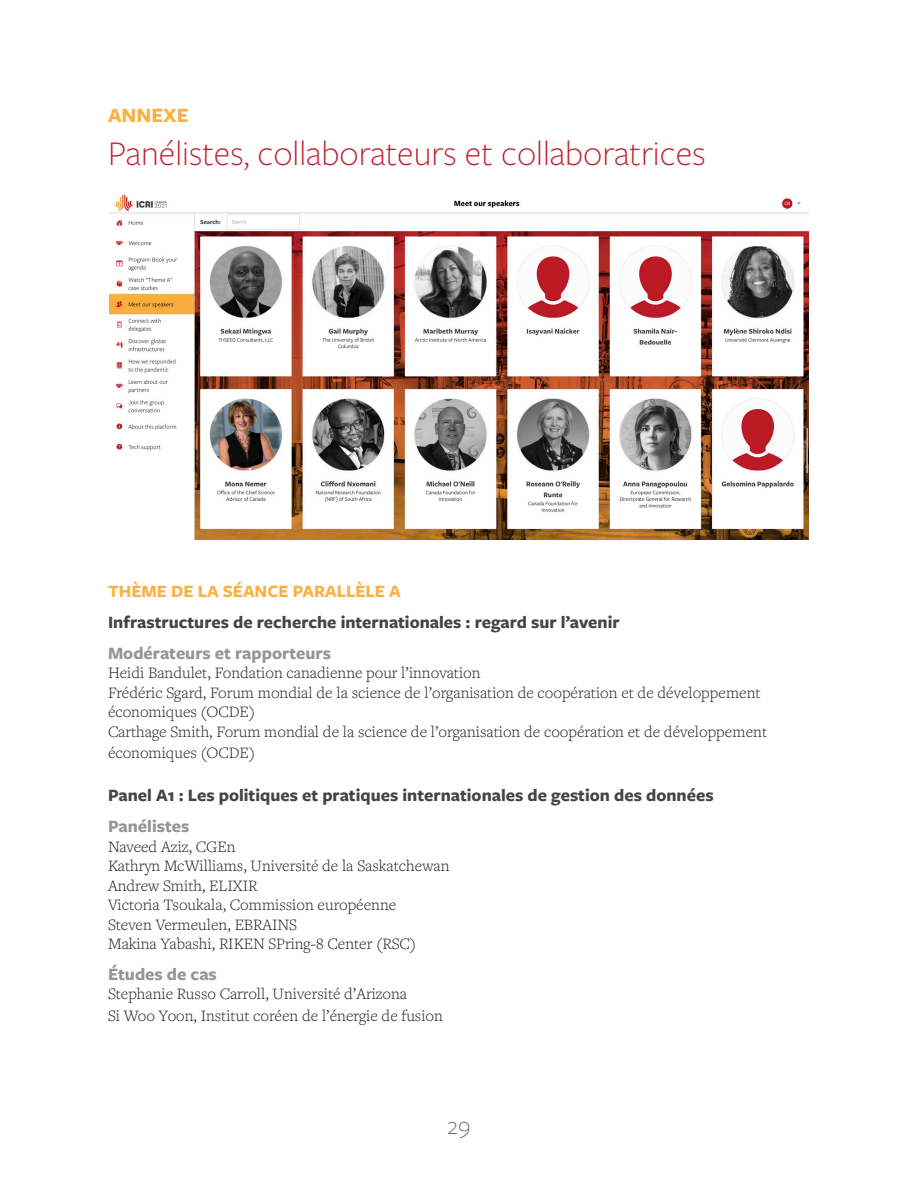
<style>
.page{position:relative;width:918px;height:1188px;background:#fff}
.page>*{position:absolute;margin:0;border:0;box-sizing:border-box;transform-origin:0 0}
.t1{font:300 36px "Freight Sans Pro";color:#be1f2e}
.t2{font:300 25.5px "Freight Sans Pro";color:#6c6d70}
.t3{font:700 21px "Freight Sans Pro";color:#fbb042}
.t4{font:700 18px "Freight Sans Pro";color:#434545}
.t5{font:700 18px "Freight Sans Pro";color:#939598}
.t6{font:700 18px "Freight Sans Pro";color:#fbb042}
.t7{font:300 16.5px/19.5px "Freight Text Pro";color:#231f20}
</style>
<div class="page">
<img style="left:110px;top:194px;width:698px;height:345px">
<p class="t3" style="left:108px;top:101px;width:82px">ANNEXE</p>
<p class="t1" style="left:108px;top:130px;width:599px">Panélistes, collaborateurs et collaboratrices</p>
<p class="t6" style="left:108px;top:579px;width:294px">THÈME DE LA SÉANCE PARALLÈLE A</p>
<p class="t4" style="left:108px;top:610px;width:513px">Infrastructures de recherche internationales : regard sur l’avenir</p>
<p class="t5" style="left:108px;top:640px;width:224px">Modérateurs et rapporteurs</p>
<p class="t7" style="left:108px;top:663px;width:374px">Heidi Bandulet, Fondation canadienne pour l’innovation</p>
<p class="t7" style="left:108px;top:682px;width:654px">Frédéric Sgard, Forum mondial de la science de l’organisation de coopération et de développement économiques (OCDE)</p>
<p class="t7" style="left:108px;top:720px;width:661px;line-height:21.6px">Carthage Smith, Forum mondial de la science de l’organisation de coopération et de développement économiques (OCDE)</p>
<p class="t4" style="left:108px;top:783px;width:607px">Panel A1 : Les politiques et pratiques internationales de gestion des données</p>
<p class="t5" style="left:108px;top:814px;width:83px">Panélistes</p>
<p class="t7" style="left:108px;top:836px;width:129px">Naveed Aziz, CGEn</p>
<p class="t7" style="left:108px;top:855px;width:343px">Kathryn McWilliams, Université de la Saskatchewan</p>
<p class="t7" style="left:108px;top:875px;width:151px">Andrew Smith, ELIXIR</p>
<p class="t7" style="left:108px;top:894px;width:290px">Victoria Tsoukala, Commission européenne</p>
<p class="t7" style="left:108px;top:914px;width:191px">Steven Vermeulen, EBRAINS</p>
<p class="t7" style="left:108px;top:933px;width:310px">Makina Yabashi, RIKEN SPring-8 Center (RSC)</p>
<p class="t5" style="left:108px;top:961px;width:110px">Études de cas</p>
<p class="t7" style="left:108px;top:984px;width:301px">Stephanie Russo Carroll, Université d’Arizona</p>
<p class="t7" style="left:108px;top:1005px;width:336px">Si Woo Yoon, Institut coréen de l’énergie de fusion</p>
<h2 class="t2" style="left:447px;top:1109px;width:25px">29</h2>
</div>
